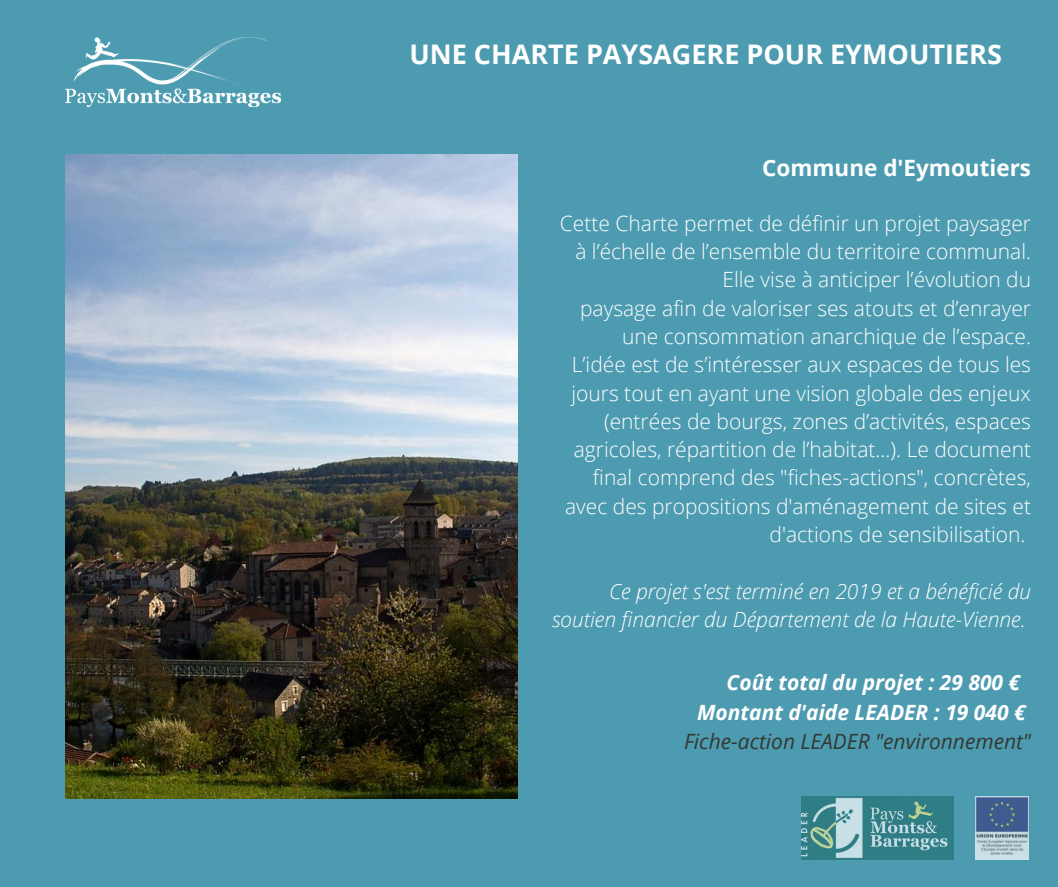
<style>
.page{position:relative;width:1058px;height:887px;background:#fff}
.page>*{position:absolute;margin:0;border:0;box-sizing:border-box;transform-origin:0 0}
.t1{font:700 27px "Open Sans";color:#fff}
.t2{font:700 22.5px "Open Sans";color:#fff}
.t3{font:300 21px/28.3px "Open Sans";color:#fff;text-align:right}
.t4{font:italic 300 21px/28.3px "Open Sans";color:#fff;text-align:right}
.t5{font:italic 700 21px/29.2px "Open Sans";color:#fff;text-align:right}
.t6{font:italic 21px "Open Sans";color:#343833}
</style>
<div class="page">
<div style="left:0;top:0;width:1058px;height:886px;background:#4d9bb0"></div>
<img style="left:66px;top:155px;width:451px;height:643px">
<img style="left:66px;top:37px;width:215px;height:70px">
<img style="left:801px;top:796px;width:152px;height:63px">
<img style="left:975px;top:796px;width:53px;height:63px">
<p class="t1" style="left:409px;top:35px;width:594px">UNE CHARTE PAYSAGERE POUR EYMOUTIERS</p>
<p class="t2" style="left:762px;top:152px;width:270px">Commune d'Eymoutiers</p>
<p class="t3" style="left:560px;top:208px;width:472px">Cette Charte permet de définir un projet paysager à l’échelle de l’ensemble du territoire communal.<br>Elle vise à anticiper l’évolution du<br>paysage afin de valoriser ses atouts et d’enrayer une consommation anarchique de l’espace.<br>L’idée est de s’intéresser aux espaces de tous les jours tout en ayant une vision globale des enjeux (entrées de bourgs, zones d’activités, espaces agricoles, répartition de l’habitat…). Le document final comprend des "fiches-actions", concrètes, avec des propositions d'aménagement de sites et d'actions de sensibilisation.</p>
<p class="t4" style="left:552px;top:576px;width:480px">Ce projet s'est terminé en 2019 et a bénéficié du soutien financier du Département de la Haute-Vienne.</p>
<p class="t5" style="left:697px;top:667px;width:330px">Coût total du projet : 29 800 €<br>Montant d'aide LEADER : 19 040 €</p>
<p class="t6" style="left:684px;top:726px;width:348px">Fiche-action LEADER "environnement"</p>
</div>
